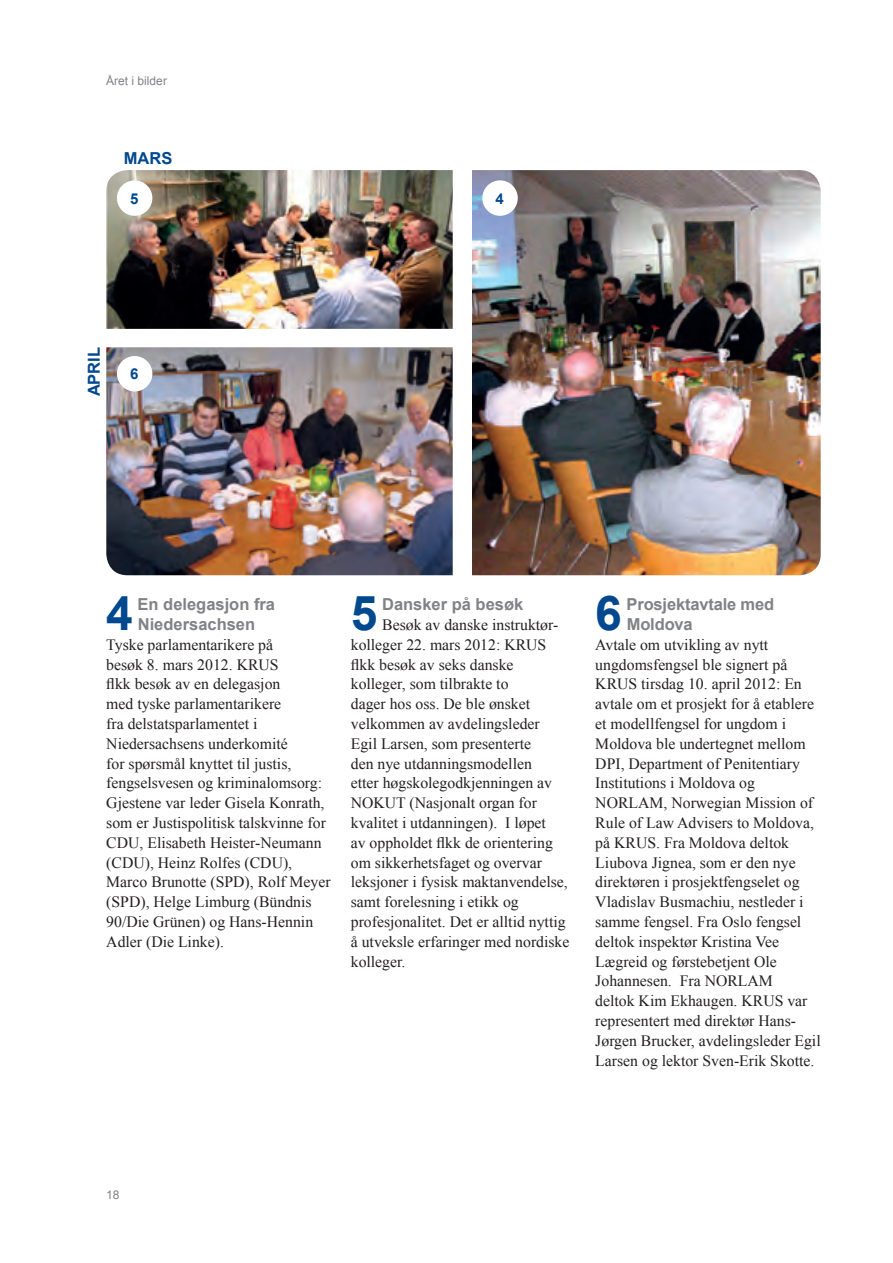
<style>
.page{position:relative;width:893px;height:1263px;background:#fff}
.page>*{position:absolute;margin:0;border:0;box-sizing:border-box;transform-origin:0 0}
.t1{font:700 48px "Arial";color:#01488f}
.t2{font:700 16.5px/19.8px "Arial";color:#808285}
.t3{font:700 16.5px "Arial";color:#01488f}
.t4{font:15.75px/19.8px "Times New Roman";color:#231f20}
.t5{font:700 15px "Arial";color:#01488f}
.t6{font:12px "Arial";color:#808285}
</style>
<div class="page">
<img style="left:106px;top:170px;width:347px;height:159px">
<img style="left:106px;top:347px;width:347px;height:228px">
<img style="left:472px;top:170px;width:349px;height:405px">
<div style="left:117px;top:180px;width:35px;height:36px;background:#fff;border-radius:50%"></div>
<div style="left:482px;top:180px;width:36px;height:36px;background:#fff;border-radius:50%"></div>
<div style="left:117px;top:356px;width:35px;height:35px;background:#fff;border-radius:50%"></div>
<p class="t6" style="left:106px;top:73px;width:62px">Året i bilder</p>
<p class="t3" style="left:124px;top:147px;width:50px">MARS</p>
<p class="t5" style="left:130px;top:188px;width:10px">5</p>
<p class="t5" style="left:495px;top:188px;width:10px">4</p>
<p class="t3" style="left:83px;top:396px;width:51px;rotate:-90deg">APRIL</p>
<p class="t5" style="left:130px;top:364px;width:10px">6</p>
<h1 class="t1" style="left:106px;top:581px;width:28px">4</h1>
<p class="t2" style="left:138px;top:595px;width:139px">En delegasjon fra<br>Niedersachsen</p>
<p class="t4" style="left:106px;top:634px;width:226px">Tyske parlamentarikere på<br>besøk 8. mars 2012. KRUS<br>fikk besøk av en delegasjon<br>med tyske parlamentarikere<br>fra delstatsparlamentet i<br>Niedersachsens underkomité<br>for spørsmål knyttet til justis, fengselsvesen og kriminalomsorg:<br>Gjestene var leder Gisela Konrath, som er Justispolitisk talskvinne for<br>CDU, Elisabeth Heister-Neumann (CDU), Heinz Rolfes (CDU),<br>Marco Brunotte (SPD), Rolf Meyer (SPD), Helge Limburg (Bündnis<br>90/Die Grünen) og Hans-Hennin<br>Adler (Die Linke).</p>
<h1 class="t1" style="left:351px;top:581px;width:28px">5</h1>
<p class="t2" style="left:382px;top:595px;width:143px">Dansker på besøk</p>
<p class="t4" style="left:351px;top:615px;width:220px;text-indent:32px">Besøk av danske instruktør&shy;kolleger 22. mars 2012: KRUS fikk besøk av seks danske kolleger, som tilbrakte to<br>dager hos oss. De ble ønsket velkommen av avdelingsleder<br>Egil Larsen, som presenterte<br>den nye utdanningsmodellen<br>etter høgskolegodkjenningen av<br>NOKUT (Nasjonalt organ for kvalitet i utdanningen). I løpet<br>av oppholdet fikk de orientering om sikkerhetsfaget og overvar leksjoner i fysisk maktanvendelse, samt forelesning i etikk og profesjonalitet. Det er alltid nyttig å utveksle erfaringer med nordiske kolleger.</p>
<h1 class="t1" style="left:595px;top:581px;width:28px">6</h1>
<p class="t2" style="left:627px;top:595px;width:149px">Prosjektavtale med<br>Moldova</p>
<p class="t4" style="left:595px;top:634px;width:227px">Avtale om utvikling av nytt ungdomsfengsel ble signert på<br>KRUS tirsdag 10. april 2012: En avtale om et prosjekt for å etablere et modellfengsel for ungdom i<br>Moldova ble undertegnet mellom<br>DPI, Department of Penitentiary<br>Institutions i Moldova og<br>NORLAM, Norwegian Mission of<br>Rule of Law Advisers to Moldova, på KRUS. Fra Moldova deltok<br>Liubova Jignea, som er den nye direktøren i prosjektfengselet og<br>Vladislav Busmachiu, nestleder i samme fengsel. Fra Oslo fengsel deltok inspektør Kristina Vee<br>Lægreid og førstebetjent Ole<br>Johannesen. Fra NORLAM<br>deltok Kim Ekhaugen. KRUS var representert med direktør Hans-<br>Jørgen Brucker, avdelingsleder Egil<br>Larsen og lektor Sven-Erik Skotte.</p>
<p class="t6" style="left:106px;top:1187px;width:15px">18</p>
</div>
